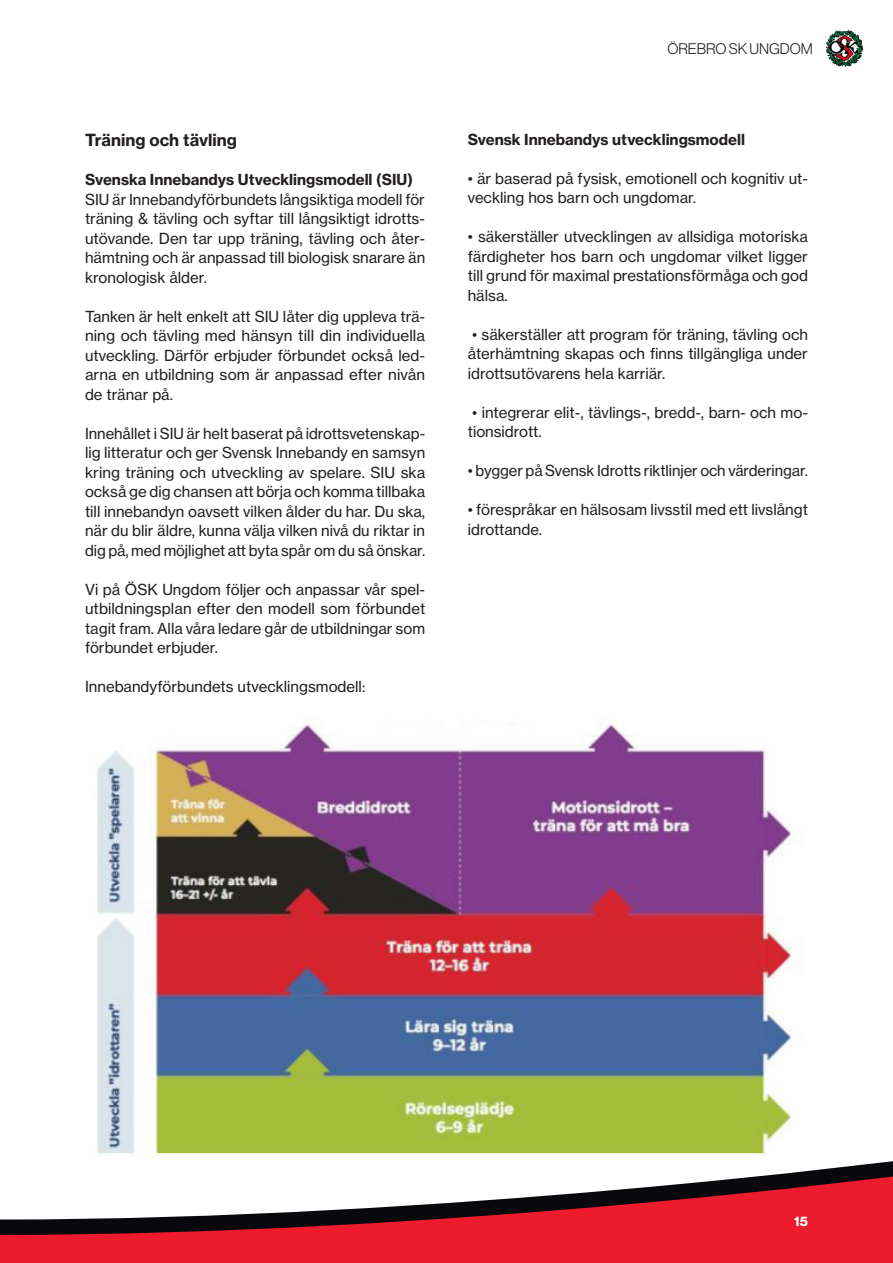
<style>
.page{position:relative;width:893px;height:1263px;background:#fff}
.page>*{position:absolute;margin:0;border:0;box-sizing:border-box;transform-origin:0 0}
.Rubrik_24p{font:16.5px "N Haas Grotesk TX Pro 75 Bd";color:#231f20}
.Rubrik_24p-2{font:15px/19.5px "N Haas Grotesk TX Pro 55 Rg";color:#231f20;text-align:justify}
.ÖSK_Bröd_utan_avstånd{font:15px "N Haas Grotesk TX Pro 75 Bd";color:#231f20}
.Rubrik_24p-3{font:15px "N Haas Grotesk TX Pro 75 Bd";color:#231f20}
.t1{font:15px "N Haas Grotesk DS Pro 45 Lt";color:#231f20}
.t2{font:13.5px "N Haas Grotesk DS Pro 75 Bd";color:#fff}
</style>
<div class="page">
<img style="left:97px;top:723px;width:696px;height:435px">
<svg style="left:771px;top:1161px;width:122px;height:14px"></svg>
<img style="left:826px;top:30px;width:37px;height:36px">
<svg style="left:0;top:1175px;width:893px;height:88px;fill:#ee1b2c"></svg>
<p class="Rubrik_24p" style="left:85px;top:130px;width:153px">Träning och tävling</p>
<p class="ÖSK_Bröd_utan_avstånd" style="left:85px;top:170px;width:329px">Svenska Innebandys Utvecklingsmodell (SIU)</p>
<p class="Rubrik_24p-2" style="left:85px;top:189px;width:342px">SIU är Innebandyförbundets långsiktiga modell för träning &amp; tävling och syftar till långsiktigt idrotts&shy;utövande. Den tar upp träning, tävling och åter&shy;hämtning och är anpassad till biologisk snarare än kronologisk ålder.</p>
<p class="Rubrik_24p-2" style="left:85px;top:306px;width:342px">Tanken är helt enkelt att SIU låter dig uppleva trä&shy;ning och tävling med hänsyn till din individuella utveckling. Därför erbjuder förbundet också led&shy;arna en utbildning som är anpassad efter nivån de tränar på.</p>
<p class="Rubrik_24p-2" style="left:85px;top:423px;width:342px">Innehållet i SIU är helt baserat på idrottsvetenskap&shy;lig litteratur och ger Svensk Innebandy en samsyn kring träning och utveckling av spelare. SIU ska också ge dig chansen att börja och komma tillbaka till innebandyn oavsett vilken ålder du har. Du ska, när du blir äldre, kunna välja vilken nivå du riktar in dig på, med möjlighet att byta spår om du så önskar.</p>
<p class="Rubrik_24p-2" style="left:85px;top:579px;width:342px">Vi på ÖSK Ungdom följer och anpassar vår spel&shy;utbildningsplan efter den modell som förbundet tagit fram. Alla våra ledare går de utbildningar som förbundet erbjuder.</p>
<p class="Rubrik_24p-2" style="left:85px;top:677px;width:282px">Innebandyförbundets utvecklingsmodell:</p>
<p class="t1" style="left:667px;top:41px;width:147px">ÖREBRO SK UNGDOM</p>
<p class="Rubrik_24p-3" style="left:468px;top:130px;width:279px">Svensk Innebandys utvecklingsmodell</p>
<p class="Rubrik_24p-2" style="left:468px;top:169px;width:342px">• är baserad på fysisk, emotionell och kognitiv ut&shy;veckling hos barn och ungdomar.</p>
<p class="Rubrik_24p-2" style="left:468px;top:227px;width:342px">• säkerställer utvecklingen av allsidiga motoriska färdigheter hos barn och ungdomar vilket ligger till grund för maximal prestationsförmåga och god hälsa.</p>
<p class="Rubrik_24p-2" style="left:468px;top:325px;width:342px">• säkerställer att program för träning, tävling och återhämtning skapas och finns tillgängliga under idrottsutövarens hela karriär.</p>
<p class="Rubrik_24p-2" style="left:468px;top:403px;width:342px">• integrerar elit-, tävlings-, bredd-, barn- och mo&shy;tionsidrott.</p>
<p class="Rubrik_24p-2" style="left:468px;top:461px;width:340px">• bygger på Svensk Idrotts riktlinjer och värderingar.</p>
<p class="Rubrik_24p-2" style="left:468px;top:500px;width:342px">• förespråkar en hälsosam livsstil med ett livslångt idrottande.</p>
<p class="t2" style="left:794px;top:1213px;width:15px">15</p>
</div>
